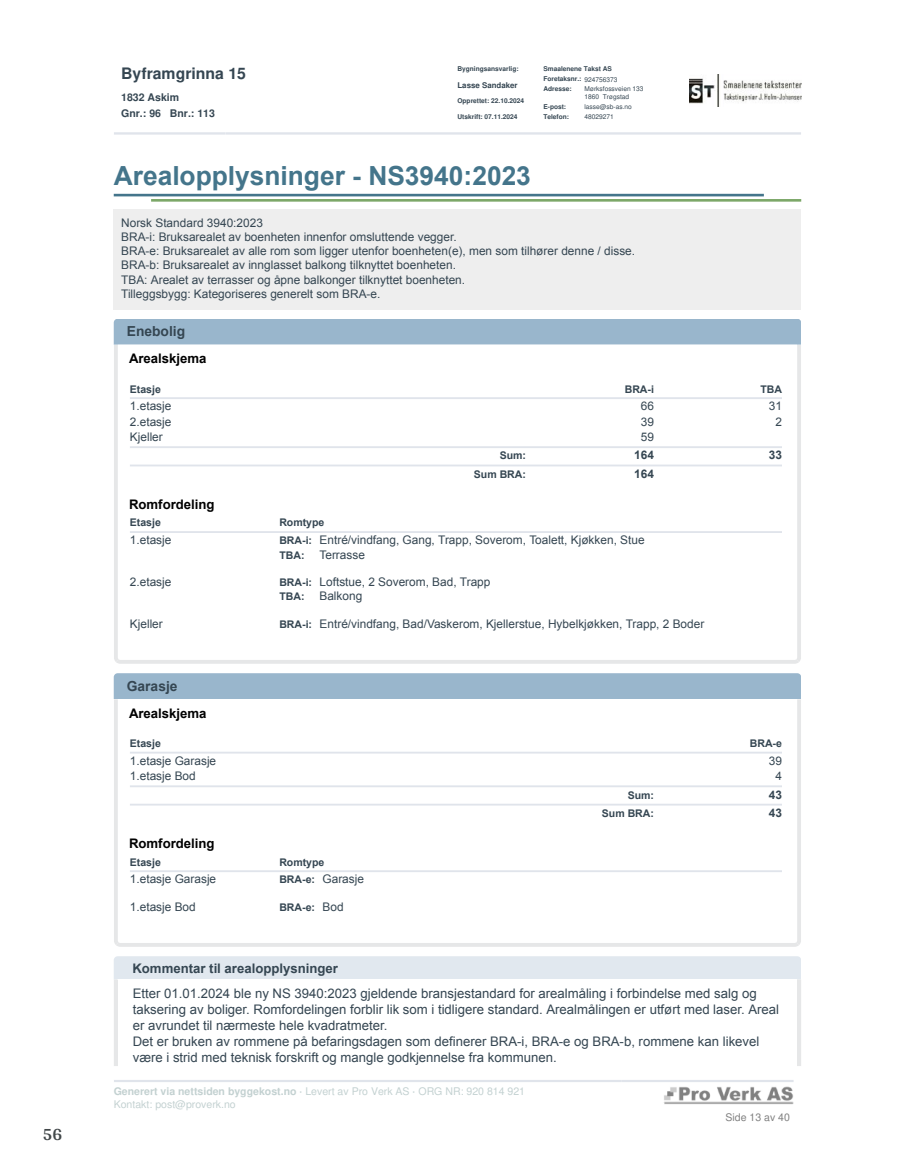
<style>
.page{position:relative;width:915px;height:1172px;background:#fff}
.page>*{position:absolute;margin:0;border:0;box-sizing:border-box;transform-origin:0 0}
.t1{font:700 26.4px "Arial";color:#44758b}
.t2{font:700 18px "Arya";color:#414749}
.t3{font:700 15.75px "Helvetica";color:#354652}
.t4{font:700 13.8px "Arial";color:#354652}
.t5{font:13.2px/15.8px "Arial";color:#354652}
.t6{font:700 13.2px "Arial";color:#000}
.t7{font:700 13.2px "Arial";color:#354652}
.t8{font:11.85px/14.2px "Arial";color:#354652}
.t9{font:700 11.85px "Arial";color:#354652}
.t10{font:700 10.5px "Arial";color:#354652}
.t11{font:10.5px/12.6px "Helvetica";color:#c3d1d1}
.t12{font:700 10.5px/16.4px "Helvetica";color:#354652}
.t13{font:10.5px "Helvetica";color:#808080}
.t14{font:700 7.95px "Helvetica";color:#354652}
.t15{font:700 6.6px/9.8px "Helvetica";color:#354652}
.t16{font:6.6px/7.9px "Helvetica";color:#354652}
.s1{font-weight:400}
.s2{font-weight:700;font-size:10.5px}
.s3{font-weight:400;font-size:11.85px}
.s4{font-weight:700}
</style>
<div class="page">
<hr style="left:114px;top:132px;width:687px;height:3px;background:#e8ebf0">
<img style="left:689px;top:74px;width:112px;height:32px">
<hr style="left:114px;top:194px;width:649px;height:2px;background:#44758b">
<hr style="left:151px;top:199px;width:650px;height:3px;background:#7ca768">
<div style="left:114px;top:209px;width:687px;height:100px;background:#eee"></div>
<svg style="left:114px;top:319px;width:687px;height:345px"></svg>
<hr style="left:130px;top:397px;width:651px;height:2px;background:#e0e4eb">
<hr style="left:130px;top:446px;width:651px;height:2px;background:#e0e4eb">
<hr style="left:130px;top:465px;width:651px;height:1px;background:#e0e4eb">
<hr style="left:130px;top:531px;width:651px;height:2px;background:#e0e4eb">
<svg style="left:114px;top:673px;width:687px;height:274px"></svg>
<hr style="left:130px;top:752px;width:651px;height:1px;background:#e0e4eb">
<hr style="left:130px;top:785px;width:651px;height:2px;background:#e0e4eb">
<hr style="left:130px;top:804px;width:651px;height:1px;background:#e0e4eb">
<hr style="left:130px;top:870px;width:651px;height:2px;background:#e0e4eb">
<div style="left:114px;top:956px;width:687px;height:23px;background:#e1e8ef"></div>
<svg style="left:797px;top:979px;width:3px;height:87px"></svg>
<hr style="left:114px;top:979px;width:4px;height:87px;background:#e6e7e8">
<svg style="left:114px;top:1080px;width:679px;height:2px"></svg>
<img style="left:664px;top:1086px;width:129px;height:19px">
<h2 class="t2" style="left:43px;top:1123px;width:21px">56</h2>
<h3 class="t3" style="left:121px;top:67px;width:126px">Byframgrinna 15</h3>
<p class="t12" style="left:121px;top:90px;width:95px">1832 Askim<br>Gnr.: 96 Bnr.: 113</p>
<p class="t15" style="left:457px;top:65px;width:63px">Bygningsansvarlig:</p>
<p class="t14" style="left:457px;top:82px;width:62px">Lasse Sandaker</p>
<p class="t15" style="left:457px;top:97px;width:68px">Opprettet: 22.10.2024</p>
<p class="t15" style="left:457px;top:112px;width:62px">Utskrift: 07.11.2024</p>
<p class="t15" style="left:543px;top:65px;width:76px">Smaalenene Takst AS<br>Foretaksnr.: <span class="s1">924756373</span></p>
<p class="t15" style="left:543px;top:85px;width:30px">Adresse:</p>
<p class="t16" style="left:584px;top:86px;width:60px">Mørksfossveien 133<br>1860 Trøgstad</p>
<p class="t15" style="left:543px;top:102px;width:24px">E-post:</p>
<p class="t16" style="left:584px;top:103px;width:49px">lasse@sb-as.no</p>
<p class="t15" style="left:543px;top:112px;width:27px">Telefon:</p>
<p class="t16" style="left:584px;top:113px;width:31px">48029271</p>
<h1 class="t1" style="left:114px;top:158px;width:418px">Arealopplysninger - NS3940:2023</h1>
<p class="t8" style="left:121px;top:215px;width:515px">Norsk Standard 3940:2023<br>BRA-i: Bruksarealet av boenheten innenfor omsluttende vegger.<br>BRA-e: Bruksarealet av alle rom som ligger utenfor boenheten(e), men som tilhører denne / disse.<br>BRA-b: Bruksarealet av innglasset balkong tilknyttet boenheten.<br>TBA: Arealet av terrasser og åpne balkonger tilknyttet boenheten.<br>Tilleggsbygg: Kategoriseres generelt som BRA-e.</p>
<p class="t4" style="left:127px;top:322px;width:60px">Enebolig</p>
<p class="t6" style="left:129px;top:350px;width:79px">Arealskjema</p>
<p class="t10" style="left:130px;top:381px;width:33px">Etasje</p>
<p class="t10" style="left:624px;top:381px;width:31px">BRA-i</p>
<p class="t10" style="left:760px;top:381px;width:23px">TBA</p>
<p class="t8" style="left:130px;top:399px;width:43px">1.etasje</p>
<p class="t8" style="left:640px;top:399px;width:15px">66</p>
<p class="t8" style="left:768px;top:399px;width:15px">31</p>
<p class="t8" style="left:130px;top:414px;width:43px">2.etasje</p>
<p class="t8" style="left:640px;top:414px;width:15px">39</p>
<p class="t8" style="left:775px;top:414px;width:8px">2</p>
<p class="t8" style="left:130px;top:430px;width:34px">Kjeller</p>
<p class="t8" style="left:640px;top:430px;width:15px">59</p>
<p class="t10" style="left:499px;top:448px;width:28px">Sum:</p>
<p class="t9" style="left:634px;top:447px;width:21px">164</p>
<p class="t9" style="left:768px;top:447px;width:15px">33</p>
<p class="t10" style="left:474px;top:467px;width:54px">Sum BRA:</p>
<p class="t9" style="left:634px;top:465px;width:21px">164</p>
<p class="t6" style="left:129px;top:495px;width:87px">Romfordeling</p>
<p class="t10" style="left:130px;top:515px;width:33px">Etasje</p>
<p class="t10" style="left:279px;top:515px;width:47px">Romtype</p>
<p class="t8" style="left:130px;top:533px;width:43px">1.etasje</p>
<p class="t8" style="left:279px;top:533px;width:366px"><span class="s2">BRA-i:</span> Entré/vindfang, Gang, Trapp, Soverom, Toalett, Kjøkken, Stue</p>
<p class="t10" style="left:279px;top:547px;width:27px">TBA:</p>
<p class="t8" style="left:319px;top:547px;width:47px">Terrasse</p>
<p class="t8" style="left:130px;top:575px;width:43px">2.etasje</p>
<p class="t8" style="left:279px;top:575px;width:212px"><span class="s2">BRA-i:</span> Loftstue, 2 Soverom, Bad, Trapp</p>
<p class="t10" style="left:279px;top:589px;width:27px">TBA:</p>
<p class="t8" style="left:319px;top:589px;width:44px">Balkong</p>
<p class="t8" style="left:130px;top:617px;width:34px">Kjeller</p>
<p class="t8" style="left:279px;top:617px;width:426px"><span class="s2">BRA-i:</span> Entré/vindfang, Bad/Vaskerom, Kjellerstue, Hybelkjøkken, Trapp, 2 Boder</p>
<p class="t4" style="left:127px;top:676px;width:52px">Garasje</p>
<p class="t6" style="left:129px;top:704px;width:79px">Arealskjema</p>
<p class="t10" style="left:130px;top:736px;width:33px">Etasje</p>
<p class="t10" style="left:749px;top:736px;width:34px">BRA-e</p>
<p class="t8" style="left:130px;top:753px;width:88px">1.etasje Garasje</p>
<p class="t8" style="left:768px;top:753px;width:15px">39</p>
<p class="t8" style="left:130px;top:769px;width:67px">1.etasje Bod</p>
<p class="t8" style="left:775px;top:769px;width:8px">4</p>
<p class="t10" style="left:627px;top:787px;width:28px">Sum:</p>
<p class="t9" style="left:768px;top:786px;width:15px">43</p>
<p class="t10" style="left:601px;top:806px;width:54px">Sum BRA:</p>
<p class="t9" style="left:768px;top:804px;width:15px">43</p>
<p class="t6" style="left:129px;top:834px;width:87px">Romfordeling</p>
<p class="t10" style="left:130px;top:854px;width:33px">Etasje</p>
<p class="t10" style="left:279px;top:854px;width:47px">Romtype</p>
<p class="t8" style="left:130px;top:872px;width:88px">1.etasje Garasje</p>
<p class="t8" style="left:279px;top:872px;width:86px"><span class="s2">BRA-e:</span> Garasje</p>
<p class="t8" style="left:130px;top:900px;width:67px">1.etasje Bod</p>
<p class="t10" style="left:279px;top:900px;width:66px">BRA-e: <span class="s3">Bod</span></p>
<p class="t7" style="left:132px;top:959px;width:207px">Kommentar til arealopplysninger</p>
<p class="t5" style="left:133px;top:986px;width:647px">Etter 01.01.2024 ble ny NS 3940:2023 gjeldende bransjestandard for arealmåling i forbindelse med salg og taksering av boliger. Romfordelingen forblir lik som i tidligere standard. Arealmålingen er utført med laser. Areal er avrundet til nærmeste hele kvadratmeter.<br>Det er bruken av rommene på befaringsdagen som definerer BRA-i, BRA-e og BRA-b, rommene kan likevel være i strid med teknisk forskrift og mangle godkjennelse fra kommunen.</p>
<p class="t11" style="left:114px;top:1086px;width:413px"><span class="s4">Generert via nettsiden byggekost.no ·</span> Levert av Pro Verk AS <span class="s4">·</span> ORG NR: 920 814 921<br>Kontakt: post@proverk.no</p>
<p class="t13" style="left:725px;top:1113px;width:66px">Side 13 av 40</p>
</div>
